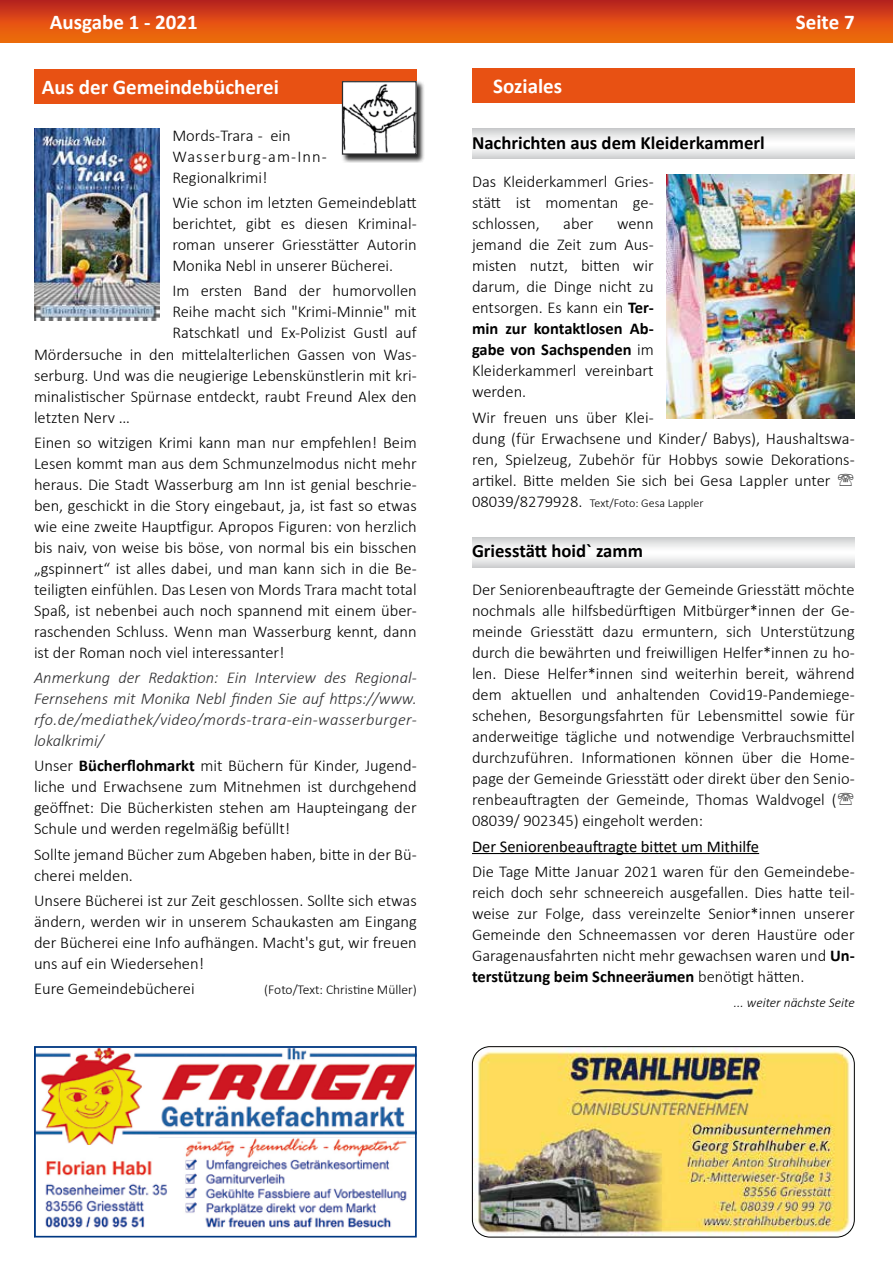
<style>
.page{position:relative;width:893px;height:1263px;background:#fff}
.page>*{position:absolute;margin:0;border:0;box-sizing:border-box;transform-origin:0 0}
.t1{font:700 21px "Calibri";color:#fff}
.t2{font:700 18.75px "Calibri";color:#000}
.t3{font:300 16.5px/21px "Calibri";color:#000;text-align:justify}
.t4{font:italic 300 16.5px/21px "Calibri";letter-spacing:.02em;color:#2d2d2f;text-align:justify}
.t5{font:16.5px "Calibri";color:#000}
.t6{font:300 13.5px "Calibri";color:#000}
.t7{font:italic 300 13.5px "Calibri";color:#000}
.t8{font:300 12px "Calibri";color:#000}
.s1{font-weight:700}
.s2{font-size:16.5px}
</style>
<div class="page">
<div style="left:0;top:0;width:893px;height:43px;background:linear-gradient(to bottom,#be2320,#f87409)"></div>
<div style="left:472px;top:68px;width:383px;height:35px;background:#e85113"></div>
<svg style="left:472px;top:129px;width:383px;height:30px"></svg>
<img style="left:666px;top:174px;width:189px;height:244px">
<svg style="left:472px;top:537px;width:383px;height:30px"></svg>
<hr style="left:472px;top:853px;width:287px;height:1px;background:#000">
<div style="left:34px;top:69px;width:383px;height:35px;background:#e85113"></div>
<div style="left:341px;top:81px;width:85px;height:82px;background:#000;opacity:.86"></div>
<img style="left:344px;top:83px;width:71px;height:70px">
<div style="left:342px;top:81px;width:75px;height:74px;border:1px solid #2d2d2f"></div>
<img style="left:34px;top:129px;width:126px;height:192px">
<img style="left:472px;top:1047px;width:383px;height:190px">
<div style="left:472px;top:1046px;width:383px;height:191px;border:1px solid #000;border-radius:18px"></div>
<img style="left:45px;top:1145px;width:362px;height:83px">
<img style="left:37px;top:1049px;width:377px;height:96px">
<div style="left:34px;top:1046px;width:383px;height:191px;border:2px solid #003882"></div>
<p class="t1" style="left:50px;top:7px;width:150px">Ausgabe 1 - 2021</p>
<p class="t1" style="left:796px;top:7px;width:60px">Seite 7</p>
<p class="t1" style="left:42px;top:72px;width:239px">Aus der Gemeindebücherei</p>
<p class="t3" style="left:172px;top:125px;width:156px;text-align:left">Mords-Trara - ein<br>Wasserburg-am-Inn-<br>Regionalkrimi!</p>
<p class="t3" style="left:172px;top:192px;width:246px">Wie schon im letzten Gemeindeblatt berichtet, gibt es diesen Kriminal&shy;roman unserer Griesstätter Autorin Monika Nebl in unserer Bücherei.</p>
<p class="t3" style="left:172px;top:280px;width:246px">Im ersten Band der humorvollen</p>
<p class="t3" style="left:172px;top:301px;width:246px">Reihe macht sich "Krimi-Minnie" mit</p>
<p class="t3" style="left:172px;top:322px;width:246px">Ratschkatl und Ex-Polizist Gustl auf</p>
<p class="t3" style="left:34px;top:343px;width:384px">Mördersuche in den mittelalterlichen Gassen von Was-</p>
<p class="t3" style="left:34px;top:364px;width:384px">serburg. Und was die neugierige Lebenskünstlerin mit kri-</p>
<p class="t3" style="left:34px;top:385px;width:384px">minalistischer Spürnase entdeckt, raubt Freund Alex den</p>
<p class="t3" style="left:34px;top:406px;width:98px">letzten Nerv …</p>
<p class="t3" style="left:34px;top:432px;width:384px">Einen so witzigen Krimi kann man nur empfehlen! Beim Lesen kommt man aus dem Schmunzelmodus nicht mehr heraus. Die Stadt Wasserburg am Inn ist genial beschrie&shy;ben, geschickt in die Story eingebaut, ja, ist fast so etwas wie eine zweite Hauptfigur. Apropos Figuren: von herzlich bis naiv, von weise bis böse, von normal bis ein bisschen „gspinnert“ ist alles dabei, und man kann sich in die Be&shy;teiligten einfühlen. Das Lesen von Mords Trara macht total Spaß, ist nebenbei auch noch spannend mit einem über&shy;raschenden Schluss. Wenn man Wasserburg kennt, dann ist der Roman noch viel interessanter!</p>
<p class="t4" style="left:34px;top:667px;width:384px">Anmerkung der Redaktion: Ein Interview des Regional-Fernsehens mit Monika Nebl finden Sie auf https://www. rfo.de/mediathek/video/mords-trara-ein-wasserburger&shy;lokalkrimi/</p>
<p class="t3" style="left:34px;top:755px;width:384px">Unser <span class="s1">Bücherflohmarkt</span> mit Büchern für Kinder, Jugend&shy;liche und Erwachsene zum Mitnehmen ist durchgehend geöffnet: Die Bücherkisten stehen am Haupteingang der Schule und werden regelmäßig befüllt!</p>
<p class="t3" style="left:34px;top:843px;width:384px">Sollte jemand Bücher zum Abgeben haben, bitte in der Bü&shy;cherei melden.</p>
<p class="t3" style="left:34px;top:890px;width:384px">Unsere Bücherei ist zur Zeit geschlossen. Sollte sich etwas ändern, werden wir in unserem Schaukasten am Eingang der Bücherei eine Info aufhängen. Macht's gut, wir freuen uns auf ein Wiedersehen!</p>
<p class="t3" style="left:34px;top:978px;width:162px">Eure Gemeindebücherei</p>
<p class="t6" style="left:264px;top:981px;width:154px">(Foto/Text: Christine Müller)</p>
<p class="t1" style="left:493px;top:71px;width:70px">Soziales</p>
<p class="t2" style="left:472px;top:130px;width:294px">Nachrichten aus dem Kleiderkammerl</p>
<p class="t3" style="left:472px;top:171px;width:183px">Das Kleiderkammerl Gries&shy;stätt ist momentan ge&shy;schlossen,</p>
<p class="t3" style="left:563px;top:213px;width:32px">aber</p>
<p class="t3" style="left:472px;top:213px;width:183px;text-indent:145px">wenn jemand die Zeit zum Aus&shy;misten nutzt, bitten wir darum, die Dinge nicht zu entsorgen. Es kann ein <span class="s1">Ter&shy;min zur kontaktlosen Ab&shy;gabe von Sachspenden</span> im Kleiderkammerl vereinbart werden.</p>
<p class="t3" style="left:472px;top:406px;width:384px;text-align:left">Wir freuen uns über Klei-<br>dung (für Erwachsene und Kinder/ Babys), Haushaltswa&shy;ren, Spielzeug, Zubehör für Hobbys sowie Dekorations&shy;artikel. Bitte melden Sie sich bei Gesa Lappler unter</p>
<p class="t8" style="left:472px;top:495px;width:233px"><span class="s2">08039/8279928.</span> Text/Foto: Gesa Lappler</p>
<p class="t2" style="left:472px;top:538px;width:172px">Griesstätt hoid` zamm</p>
<p class="t3" style="left:472px;top:579px;width:384px;text-align:left">Der Seniorenbeauftragte der Gemeinde Griesstätt möchte nochmals alle hilfsbedürftigen Mitbürger*innen der Ge&shy;meinde Griesstätt dazu ermuntern, sich Unterstützung durch die bewährten und freiwilligen Helfer*innen zu ho&shy;len. Diese Helfer*innen sind weiterhin bereit, während dem aktuellen und anhaltenden Covid19-Pandemiege&shy;schehen, Besorgungsfahrten für Lebensmittel sowie für anderweitige tägliche und notwendige Verbrauchsmittel durchzuführen. Informationen können über die Home&shy;page der Gemeinde Griesstätt oder direkt über den Senio&shy;renbeauftragten der Gemeinde, Thomas Waldvogel ( 08039/ 902345) eingeholt werden:</p>
<p class="t5" style="left:472px;top:835px;width:289px">Der Seniorenbeauftragte bittet um Mithilfe</p>
<p class="t3" style="left:472px;top:861px;width:384px">Die Tage Mitte Januar 2021 waren für den Gemeindebe&shy;reich doch sehr schneereich ausgefallen. Dies hatte teil&shy;weise zur Folge, dass vereinzelte Senior*innen unserer Gemeinde den Schneemassen vor deren Haustüre oder Garagenausfahrten nicht mehr gewachsen waren und <span class="s1">Un&shy;terstützung beim Schneeräumen</span> benötigt hätten.</p>
<p class="t7" style="left:734px;top:994px;width:122px">... weiter nächste Seite</p>
</div>
